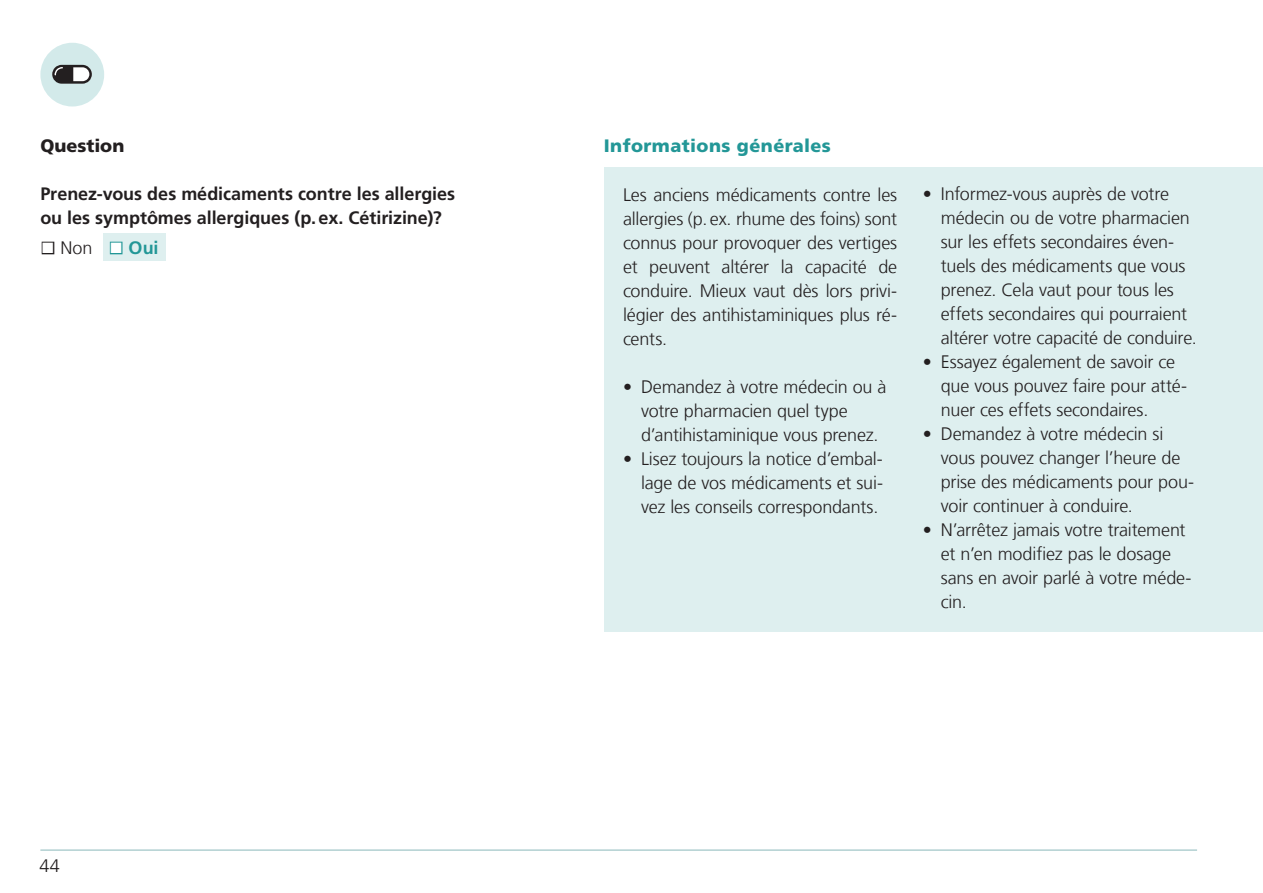
<style>
.page{position:relative;width:1263px;height:893px;background:#fff}
.page>*{position:absolute;margin:0;border:0;box-sizing:border-box;transform-origin:0 0}
.t1{font:300 18px/24px "Frutiger LT Com";letter-spacing:-.01em;color:#231f20}
.t2{font:700 18px/24px "Frutiger LT Com";letter-spacing:-.005em;color:#231f20}
.t3{font:900 18px "Frutiger LT Com";letter-spacing:.025em;color:#239797}
.t4{font:900 18px "Frutiger LT Com";color:#231f20}
.s1{color:#fff}
.s2{font-weight:700;color:#239797}
</style>
<div class="page">
<hr style="left:40px;top:849px;width:1157px;height:2px;background:#97c0c2">
<div style="left:40px;top:43px;width:64px;height:64px;background:#d3eaea;border-radius:50%"></div>
<svg style="left:52px;top:65px;width:40px;height:19px"></svg>
<div style="left:604px;top:167px;width:659px;height:465px;background:#deefef"></div>
<div style="left:104px;top:234px;width:62px;height:27px;background:#deefef"></div>
<div style="left:42px;top:242px;width:12px;height:12px;border:2px solid #231f20"></div>
<div style="left:110px;top:242px;width:13px;height:12px;border:2px solid #239797"></div>
<p class="t4" style="left:40px;top:134px;width:85px">Question</p>
<p class="t3" style="left:604px;top:135px;width:229px">Informations générales</p>
<p class="t2" style="left:40px;top:181px;width:416px">Prenez-vous des médicaments contre les allergies ou les symptômes allergiques (p.ex. Cétirizine)?</p>
<p class="t1" style="left:42px;top:236px;width:118px"><span class="s1">■</span> Non <span class="s1">■</span> <span class="s2">Oui</span></p>
<p class="t1" style="left:623px;top:182px;width:276px;text-align:justify">Les anciens médicaments contre les allergies (p. ex. rhume des foins) sont connus pour provoquer des vertiges et peuvent altérer la capacité de conduire. Mieux vaut dès lors privi&shy;légier des antihistaminiques plus ré&shy;cents.</p>
<p class="t1" style="left:641px;top:374px;width:247px;text-indent:-18px">• Demandez à votre médecin ou à votre pharmacien quel type d’antihistaminique vous prenez.</p>
<p class="t1" style="left:641px;top:446px;width:244px;text-align:justify;text-indent:-18px">• Lisez toujours la notice d’embal&shy;lage de vos médicaments et sui&shy;vez les conseils correspondants.</p>
<p class="t1" style="left:941px;top:182px;width:257px;text-indent:-18px">• Informez-vous auprès de votre médecin ou de votre pharmacien sur les effets secondaires éven&shy;tuels des médicaments que vous prenez. Cela vaut pour tous les effets secondaires qui pourraient altérer votre capacité de conduire.</p>
<p class="t1" style="left:941px;top:350px;width:248px;text-indent:-18px">• Essayez également de savoir ce que vous pouvez faire pour atté&shy;nuer ces effets secondaires.</p>
<p class="t1" style="left:941px;top:422px;width:255px;text-indent:-18px">• Demandez à votre médecin si vous pouvez changer l’heure de prise des médicaments pour pou&shy;voir continuer à conduire.</p>
<p class="t1" style="left:941px;top:518px;width:252px;text-indent:-18px">• N’arrêtez jamais votre traitement et n’en modifiez pas le dosage sans en avoir parlé à votre méde&shy;cin.</p>
<p class="t1" style="left:39px;top:854px;width:22px">44</p>
</div>
